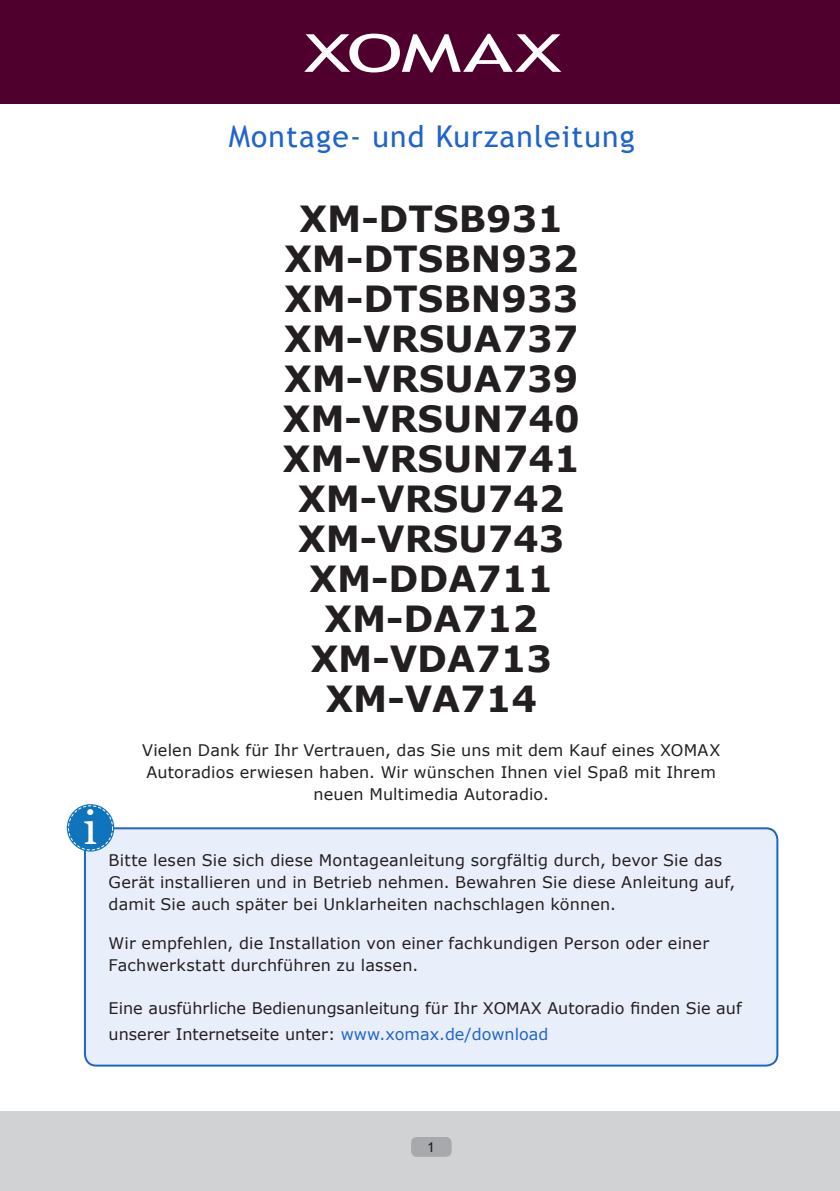
<style>
.page{position:relative;width:840px;height:1191px;background:#fff}
.page>*{position:absolute;margin:0;border:0;box-sizing:border-box;transform-origin:0 0}
.t1{font:52.4px "Trebuchet MS";letter-spacing:-.005em;color:#fff;scale:1.61 1}
.t2{font:47.4px "Vani";color:#fff}
.Überschrift{font:700 36px "Verdana";color:#231f20}
.Unterüberschriift{font:30px "Trebuchet MS";letter-spacing:.04em;color:#1f64cc}
.Text-Absatz{font:16px/22px "Verdana";letter-spacing:.01em;color:#231f20}
.Text{font:16px/26px "Verdana";color:#231f20}
.t3{font:14px "Trebuchet MS";color:#231f20}
.s1{color:#1f64cc}
</style>
<div class="page">
<div style="left:0;top:1111px;width:839px;height:80px;background:#d1d2d4"></div>
<div style="left:411px;top:1137px;width:40px;height:19px;background:#a8a9ad;border-radius:6px"></div>
<div style="left:85px;top:828px;width:692px;height:237px;background:#e9effa;border-radius:11px"></div>
<div style="left:84px;top:827px;width:694px;height:239px;border:2px solid #1f64cc;border-radius:11px"></div>
<div style="left:67px;top:804px;width:47px;height:47px;background:#1074bc;border-radius:50%"></div>
<div style="left:68px;top:805px;width:45px;height:45px;border:1px dashed #fff;border-radius:50%"></div>
<div style="left:0;top:0;width:839px;height:104px;background:#4f002c"></div>
<p class="t1" style="left:303px;top:22px;width:162px">XOMAX</p>
<p class="Unterüberschriift" style="left:229px;top:119px;width:407px">Montage- und Kurzanleitung</p>
<p class="t2" style="left:83px;top:800px;width:15px">i</p>
<p class="Überschrift" style="left:299px;top:193px;width:265px">XM-DTSB931</p>
<p class="Überschrift" style="left:284px;top:233px;width:295px">XM-DTSBN932</p>
<p class="Überschrift" style="left:284px;top:273px;width:295px">XM-DTSBN933</p>
<p class="Überschrift" style="left:284px;top:313px;width:296px">XM-VRSUA737</p>
<p class="Überschrift" style="left:284px;top:353px;width:296px">XM-VRSUA739</p>
<p class="Überschrift" style="left:283px;top:393px;width:298px">XM-VRSUN740</p>
<p class="Überschrift" style="left:283px;top:433px;width:298px">XM-VRSUN741</p>
<p class="Überschrift" style="left:298px;top:473px;width:268px">XM-VRSU742</p>
<p class="Überschrift" style="left:298px;top:513px;width:268px">XM-VRSU743</p>
<p class="Überschrift" style="left:309px;top:553px;width:245px">XM-DDA711</p>
<p class="Überschrift" style="left:324px;top:593px;width:215px">XM-DA712</p>
<p class="Überschrift" style="left:310px;top:633px;width:243px">XM-VDA713</p>
<p class="Überschrift" style="left:325px;top:673px;width:213px">XM-VA714</p>
<p class="Text-Absatz" style="left:142px;top:739px;width:579px;text-align:center">Vielen Dank für Ihr Vertrauen, das Sie uns mit dem Kauf eines XOMAX<br>Autoradios erwiesen haben. Wir wünschen Ihnen viel Spaß mit Ihrem neuen Multimedia Autoradio.</p>
<p class="Text-Absatz" style="left:109px;top:849px;width:627px">Bitte lesen Sie sich diese Montageanleitung sorgfältig durch, bevor Sie das<br>Gerät installieren und in Betrieb nehmen. Bewahren Sie diese Anleitung auf, damit Sie auch später bei Unklarheiten nachschlagen können.</p>
<p class="Text-Absatz" style="left:109px;top:932px;width:601px">Wir empfehlen, die Installation von einer fachkundigen Person oder einer<br>Fachwerkstatt durchführen zu lassen.</p>
<p class="Text" style="left:109px;top:995px;width:634px">Eine ausführliche Bedienungsanleitung für Ihr XOMAX Autoradio finden Sie auf unserer Internetseite unter: <span class="s1">www.xomax.de/download</span></p>
<p class="t3" style="left:427px;top:1138px;width:9px">1</p>
</div>
